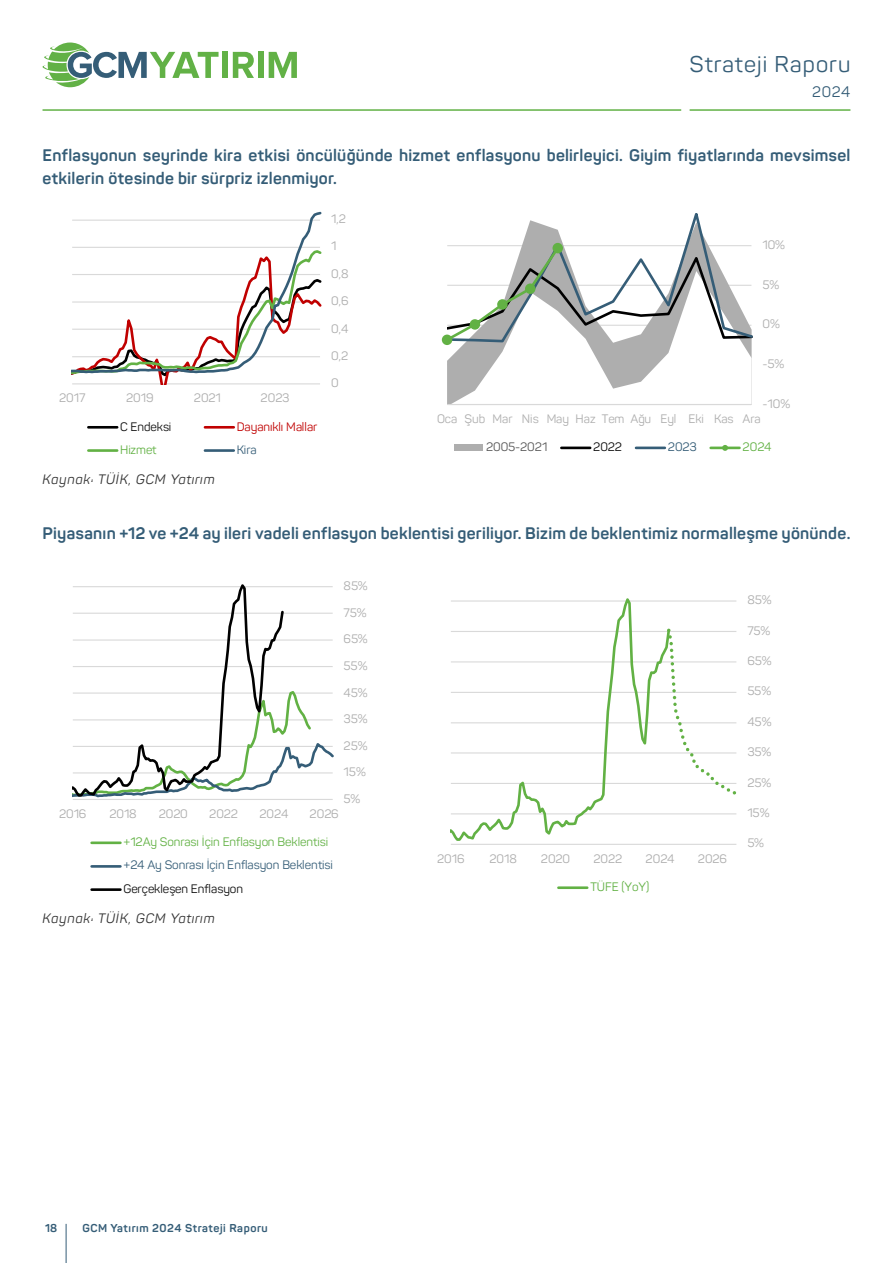
<style>
.page{position:relative;width:893px;height:1263px;background:#fff}
.page>*{position:absolute;margin:0;border:0;box-sizing:border-box;transform-origin:0 0}
.t1{font:22.5px "Panton";letter-spacing:.05em;color:#355d77}
.t2{font:700 16.5px/22.5px "Panton";letter-spacing:.015em;color:#355d77}
.t3{font:15px "Panton";color:#355d77}
.t4{font:italic 13.5px "Panton";letter-spacing:.055em;color:#333}
.t5{font:12.15px "Panton";letter-spacing:-.005em;color:#aeaeae}
.t6{font:12.15px "Panton";letter-spacing:-.005em;color:#62b144}
.t7{font:12.15px "Panton";letter-spacing:-.01em;color:#355d77}
.t8{font:12.15px "Panton";letter-spacing:-.005em;color:#0d0d0d}
.t9{font:12.15px "Panton";letter-spacing:-.005em;color:#c00000}
.t10{font:12.15px "Panton";color:#595959}
.t11{font:700 11.25px "Panton";letter-spacing:.05em;color:#355d77}
</style>
<div class="page">
<div style="left:222px;top:52px;width:6px;height:26px;background:#62b146"></div>
<svg style="left:233px;top:52px;width:21px;height:26px"></svg>
<div style="left:258px;top:52px;width:5px;height:26px;background:#62b146"></div>
<svg style="left:269px;top:52px;width:28px;height:26px"></svg>
<svg style="left:43px;top:43px;width:176px;height:44px"></svg>
<hr style="left:690px;top:109px;width:160px;height:2px;background:#62b146">
<hr style="left:43px;top:109px;width:638px;height:2px;background:#62b146">
<hr style="left:66px;top:1224px;width:1px;height:39px;background:#355d77">
<svg style="left:72px;top:211px;width:249px;height:174px"></svg>
<hr style="left:88px;top:426px;width:29px;height:3px;background:#000">
<hr style="left:205px;top:426px;width:29px;height:3px;background:#c00000">
<hr style="left:88px;top:449px;width:29px;height:3px;background:#62b144">
<hr style="left:205px;top:449px;width:29px;height:3px;background:#355d77">
<svg style="left:447px;top:214px;width:306px;height:191px"></svg>
<div style="left:552px;top:243px;width:11px;height:10px;background:#62b144;border-radius:50%"></div>
<div style="left:525px;top:283px;width:10px;height:11px;background:#62b144;border-radius:50%"></div>
<div style="left:497px;top:299px;width:11px;height:11px;background:#62b144;border-radius:50%"></div>
<div style="left:470px;top:319px;width:10px;height:11px;background:#62b144;border-radius:50%"></div>
<div style="left:442px;top:335px;width:10px;height:10px;background:#62b144;border-radius:50%"></div>
<div style="left:454px;top:445px;width:29px;height:6px;background:#aeaeae"></div>
<hr style="left:561px;top:447px;width:29px;height:2px;background:#000">
<hr style="left:636px;top:447px;width:29px;height:2px;background:#355d77">
<hr style="left:711px;top:447px;width:28px;height:2px;background:#62b144">
<svg style="left:722px;top:445px;width:6px;height:6px"></svg>
<hr style="left:73px;top:666px;width:260px;height:1px;background:#d9d9d9">
<hr style="left:73px;top:639px;width:260px;height:2px;background:#d9d9d9">
<hr style="left:73px;top:613px;width:260px;height:1px;background:#d9d9d9">
<hr style="left:73px;top:586px;width:260px;height:1px;background:#d9d9d9">
<svg style="left:285px;top:691px;width:48px;height:109px"></svg>
<svg style="left:73px;top:584px;width:212px;height:216px"></svg>
<hr style="left:92px;top:841px;width:28px;height:3px;background:#62b144">
<hr style="left:92px;top:865px;width:28px;height:3px;background:#355d77">
<hr style="left:92px;top:888px;width:28px;height:3px;background:#000">
<hr style="left:451px;top:813px;width:285px;height:1px;background:#d9d9d9">
<hr style="left:451px;top:600px;width:285px;height:2px;background:#d9d9d9">
<hr style="left:451px;top:844px;width:285px;height:1px;background:#d9d9d9">
<svg style="left:451px;top:598px;width:221px;height:243px"></svg>
<svg style="left:667px;top:628px;width:69px;height:167px"></svg>
<hr style="left:558px;top:886px;width:29px;height:3px;background:#62b144">
<h1 class="t1" style="left:690px;top:51px;width:162px">Strateji Raporu</h1>
<p class="t3" style="left:812px;top:83px;width:40px">2024</p>
<p class="t2" style="left:43px;top:144px;width:809px">Enflasyonun seyrinde kira etkisi öncülüğünde hizmet enflasyonu belirleyici. Giyim fiyatlarında mevsimsel etkilerin ötesinde bir sürpriz izlenmiyor.</p>
<p class="t5" style="left:59px;top:391px;width:28px">2017</p>
<p class="t5" style="left:126px;top:391px;width:29px">2019</p>
<p class="t5" style="left:194px;top:391px;width:28px">2021</p>
<p class="t5" style="left:261px;top:391px;width:30px">2023</p>
<p class="t8" style="left:120px;top:419px;width:53px">C Endeksi</p>
<p class="t9" style="left:237px;top:419px;width:82px">Dayanıklı Mallar</p>
<p class="t6" style="left:120px;top:442px;width:38px">Hizmet</p>
<p class="t7" style="left:237px;top:442px;width:21px">Kira</p>
<p class="t5" style="left:331px;top:212px;width:16px">1,2</p>
<p class="t5" style="left:331px;top:239px;width:7px">1</p>
<p class="t5" style="left:331px;top:266px;width:19px">0,8</p>
<p class="t5" style="left:331px;top:293px;width:19px">0,6</p>
<p class="t5" style="left:331px;top:321px;width:19px">0,4</p>
<p class="t5" style="left:331px;top:348px;width:18px">0,2</p>
<p class="t5" style="left:331px;top:375px;width:9px">0</p>
<p class="t5" style="left:762px;top:237px;width:24px">10%</p>
<p class="t5" style="left:762px;top:277px;width:18px">5%</p>
<p class="t5" style="left:762px;top:317px;width:19px">0%</p>
<p class="t5" style="left:762px;top:356px;width:23px">-5%</p>
<p class="t5" style="left:762px;top:396px;width:29px">-10%</p>
<p class="t5" style="left:437px;top:412px;width:325px">Oca Şub Mar Nis May Haz Tem Ağu Eyl Eki Kas Ara</p>
<p class="t10" style="left:486px;top:439px;width:63px">2005-2021</p>
<p class="t8" style="left:593px;top:439px;width:30px">2022</p>
<p class="t7" style="left:668px;top:439px;width:30px">2023</p>
<p class="t6" style="left:743px;top:439px;width:31px">2024</p>
<p class="t4" style="left:43px;top:471px;width:174px">Kaynak: TÜİK, GCM Yatırım</p>
<p class="t2" style="left:43px;top:522px;width:809px">Piyasanın +12 ve +24 ay ileri vadeli enflasyon beklentisi geriliyor. Bizim de beklentimiz normalleşme yönünde.</p>
<p class="t5" style="left:344px;top:578px;width:26px">85%</p>
<p class="t5" style="left:344px;top:605px;width:24px">75%</p>
<p class="t5" style="left:344px;top:631px;width:26px">65%</p>
<p class="t5" style="left:344px;top:658px;width:25px">55%</p>
<p class="t5" style="left:344px;top:685px;width:26px">45%</p>
<p class="t5" style="left:344px;top:711px;width:25px">35%</p>
<p class="t5" style="left:344px;top:738px;width:25px">25%</p>
<p class="t5" style="left:344px;top:764px;width:24px">15%</p>
<p class="t5" style="left:344px;top:791px;width:18px">5%</p>
<p class="t5" style="left:59px;top:807px;width:29px">2016</p>
<p class="t5" style="left:109px;top:807px;width:29px">2018</p>
<p class="t5" style="left:159px;top:807px;width:31px">2020</p>
<p class="t5" style="left:209px;top:807px;width:30px">2022</p>
<p class="t5" style="left:259px;top:807px;width:30px">2024</p>
<p class="t5" style="left:310px;top:807px;width:31px">2026</p>
<p class="t6" style="left:123px;top:834px;width:206px">+12Ay Sonrası İçin Enflasyon Beklentisi</p>
<p class="t7" style="left:123px;top:858px;width:211px">+24 Ay Sonrası İçin Enflasyon Beklentisi</p>
<p class="t8" style="left:123px;top:881px;width:121px">Gerçekleşen Enflasyon</p>
<p class="t4" style="left:43px;top:910px;width:174px">Kaynak: TÜİK, GCM Yatırım</p>
<p class="t5" style="left:437px;top:851px;width:29px">2016</p>
<p class="t5" style="left:489px;top:851px;width:29px">2018</p>
<p class="t5" style="left:541px;top:851px;width:31px">2020</p>
<p class="t5" style="left:593px;top:851px;width:30px">2022</p>
<p class="t5" style="left:646px;top:851px;width:31px">2024</p>
<p class="t5" style="left:698px;top:851px;width:31px">2026</p>
<p class="t6" style="left:590px;top:879px;width:60px">TÜFE (YoY)</p>
<p class="t5" style="left:747px;top:593px;width:26px">85%</p>
<p class="t5" style="left:747px;top:623px;width:24px">75%</p>
<p class="t5" style="left:747px;top:653px;width:26px">65%</p>
<p class="t5" style="left:747px;top:684px;width:25px">55%</p>
<p class="t5" style="left:747px;top:714px;width:26px">45%</p>
<p class="t5" style="left:747px;top:745px;width:25px">35%</p>
<p class="t5" style="left:747px;top:775px;width:25px">25%</p>
<p class="t5" style="left:747px;top:806px;width:24px">15%</p>
<p class="t5" style="left:747px;top:836px;width:18px">5%</p>
<p class="t11" style="left:45px;top:1221px;width:14px">18</p>
<p class="t11" style="left:82px;top:1221px;width:187px">GCM Yatırım 2024 Strateji Raporu</p>
</div>
